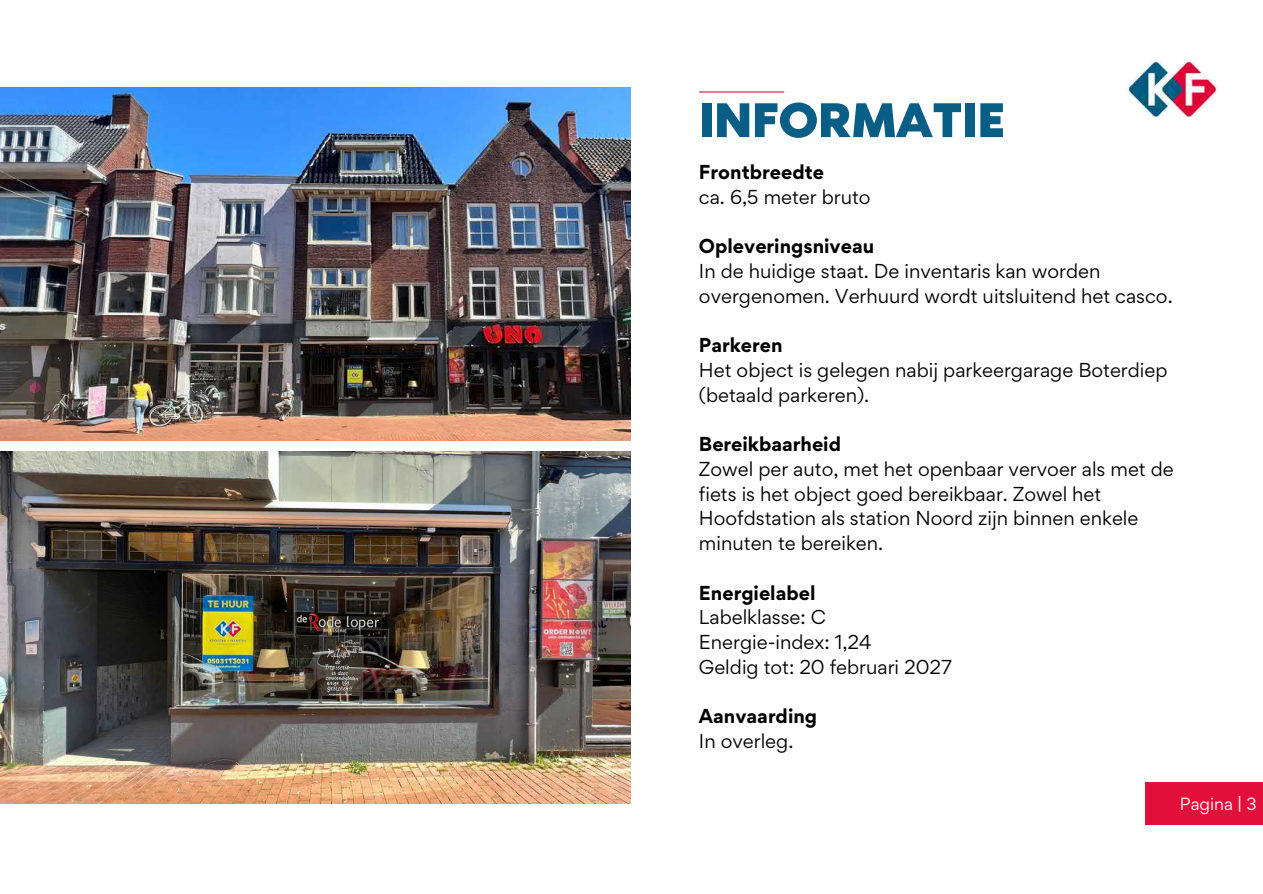
<style>
.page{position:relative;width:1263px;height:894px;background:#fff}
.page>*{position:absolute;margin:0;border:0;box-sizing:border-box;transform-origin:0 0}
.t1{font:61.35px "RTL Media Pro Medium";color:#095e86}
.t2{font:18px/24.8px "Gordita";color:#000}
.t3{font:700 18px "Gordita";color:#000}
.t4{font:15.75px "Gordita";color:#fff}
</style>
<div class="page">
<hr style="left:699px;top:91px;width:85px;height:1px;background:#e10f3a">
<img style="left:1128px;top:60px;width:90px;height:58px">
<div style="left:1145px;top:782px;width:118px;height:43px;background:#e10f3a"></div>
<img style="left:0;top:87px;width:631px;height:353px">
<img style="left:0;top:451px;width:631px;height:352px">
<p class="t1" style="left:699px;top:93px;width:307px">INFORMATIE</p>
<p class="t3" style="left:699px;top:159px;width:127px">Frontbreedte</p>
<p class="t2" style="left:699px;top:184px;width:173px">ca. 6,5 meter bruto</p>
<p class="t3" style="left:699px;top:234px;width:177px">Opleveringsniveau</p>
<p class="t2" style="left:699px;top:258px;width:475px">In de huidige staat. De inventaris kan worden overgenomen. Verhuurd wordt uitsluitend het casco.</p>
<p class="t3" style="left:699px;top:333px;width:85px">Parkeren</p>
<p class="t2" style="left:699px;top:357px;width:470px">Het object is gelegen nabij parkeergarage Boterdiep (betaald parkeren).</p>
<p class="t3" style="left:699px;top:432px;width:144px">Bereikbaarheid</p>
<p class="t2" style="left:699px;top:456px;width:476px">Zowel per auto, met het openbaar vervoer als met de fiets is het object goed bereikbaar. Zowel het Hoofdstation als station Noord zijn binnen enkele minuten te bereiken.</p>
<p class="t3" style="left:699px;top:580px;width:118px">Energielabel</p>
<p class="t2" style="left:699px;top:604px;width:128px">Labelklasse: C</p>
<p class="t2" style="left:699px;top:629px;width:174px">Energie-index: 1,24</p>
<p class="t2" style="left:699px;top:654px;width:255px">Geldig tot: 20 februari 2027</p>
<p class="t3" style="left:699px;top:704px;width:120px">Aanvaarding</p>
<p class="t2" style="left:699px;top:728px;width:96px">In overleg.</p>
<p class="t4" style="left:1180px;top:792px;width:78px">Pagina | 3</p>
</div>
